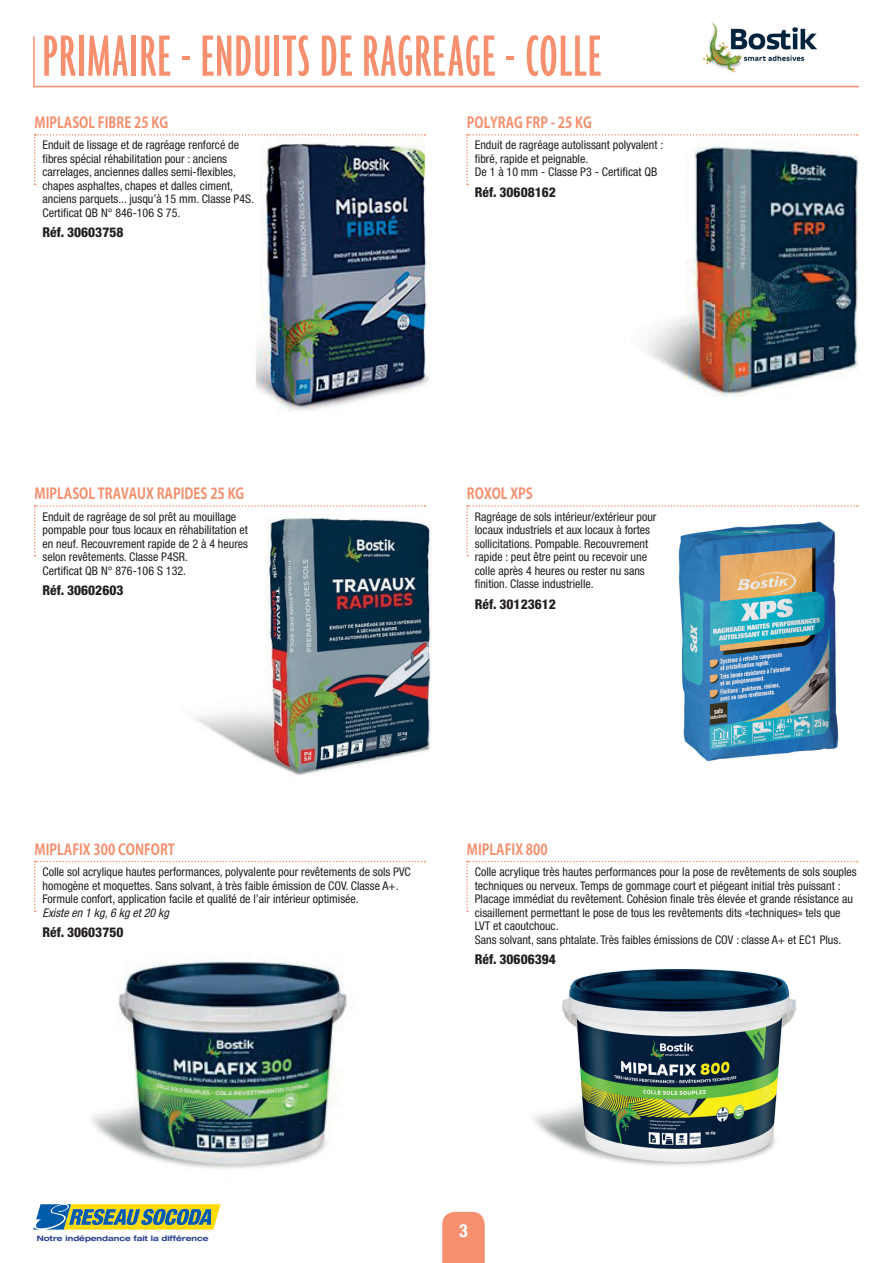
<style>
.page{position:relative;width:893px;height:1263px;background:#fff}
.page>*{position:absolute;margin:0;border:0;box-sizing:border-box;transform-origin:0 0}
.t1{font:500 ultra-condensed 63px "Agenda";letter-spacing:.02em;color:#f58f6d}
.t2{font:700 condensed 18px "Helvetica Neue LT Std";color:#fff}
.t3{font:15px "Koz Go Pr 6 N Bold 90 msp RKSJ H";color:#f58f6d;scale:.85 1}
.t4{font:800 condensed 13.5px "Helvetica Neue";color:#231f20}
.t5{font:condensed 12px/13.5px "Helvetica Neue LT Std";color:#231f20}
.t6{font:italic condensed 12px "Helvetica Neue LT Std";color:#231f20}
.t7{font:700 expanded 7.65px "Helvetica Neue LT Std";color:#253f8e}
</style>
<div class="page">
<svg style="left:442px;top:1212px;width:43px;height:51px;background:#f59372"></svg>
<svg style="left:33px;top:1204px;width:188px;height:26px;background:#8fa668"></svg>
<hr style="left:34px;top:86px;width:825px;height:1px;background:#f58f6d">
<hr style="left:33px;top:36px;width:2px;height:51px;background:#f58f6d">
<img style="left:534px;top:969px;width:262px;height:197px">
<img style="left:91px;top:959px;width:256px;height:210px">
<img style="left:703px;top:22px;width:114px;height:51px">
<svg style="left:34px;top:134px;width:391px;height:51px"></svg>
<img style="left:244px;top:137px;width:185px;height:274px">
<svg style="left:466px;top:134px;width:392px;height:51px"></svg>
<img style="left:617px;top:141px;width:242px;height:256px">
<svg style="left:34px;top:505px;width:391px;height:51px"></svg>
<img style="left:181px;top:511px;width:251px;height:265px">
<svg style="left:466px;top:505px;width:392px;height:51px"></svg>
<img style="left:663px;top:513px;width:193px;height:249px">
<svg style="left:34px;top:861px;width:391px;height:51px"></svg>
<svg style="left:466px;top:861px;width:392px;height:51px"></svg>
<h1 class="t1" style="left:42px;top:35px;width:560px">PRIMAIRE - ENDUITS DE RAGREAGE - COLLE</h1>
<p class="t3" style="left:35px;top:117px;width:159px">MIPLASOL FIBRE 25 KG</p>
<p class="t5" style="left:42px;top:139px;width:213px">Enduit de lissage et de ragréage renforcé de fibres spécial réhabilitation pour : anciens carrelages, anciennes dalles semi-flexibles, chapes asphaltes, chapes et dalles ciment, anciens parquets... jusqu’à 15 mm. Classe P4S.<br>Certificat QB N° 846-106 S 75.</p>
<p class="t4" style="left:42px;top:228px;width:82px">Réf. 30603758</p>
<p class="t3" style="left:467px;top:117px;width:148px">POLYRAG FRP - 25 KG</p>
<p class="t5" style="left:475px;top:139px;width:190px">Enduit de ragréage autolissant polyvalent : fibré, rapide et peignable.<br>De 1 à 10 mm - Classe P3 - Certificat QB</p>
<p class="t4" style="left:475px;top:187px;width:82px">Réf. 30608162</p>
<p class="t3" style="left:35px;top:488px;width:248px">MIPLASOL TRAVAUX RAPIDES 25 KG</p>
<p class="t5" style="left:42px;top:511px;width:207px">Enduit de ragréage de sol prêt au mouillage pompable pour tous locaux en réhabilitation et en neuf. Recouvrement rapide de 2 à 4 heures selon revêtements. Classe P4SR.<br>Certificat QB N° 876-106 S 132.</p>
<p class="t4" style="left:42px;top:585px;width:82px">Réf. 30602603</p>
<p class="t3" style="left:467px;top:488px;width:79px">ROXOL XPS</p>
<p class="t5" style="left:475px;top:511px;width:183px">Ragréage de sols intérieur/extérieur pour locaux industriels et aux locaux à fortes sollicitations. Pompable. Recouvrement rapide : peut être peint ou recevoir une colle après 4 heures ou rester nu sans finition. Classe industrielle.</p>
<p class="t4" style="left:475px;top:599px;width:82px">Réf. 30123612</p>
<p class="t3" style="left:35px;top:843px;width:167px">MIPLAFIX 300 CONFORT</p>
<p class="t5" style="left:42px;top:866px;width:370px">Colle sol acrylique hautes performances, polyvalente pour revêtements de sols PVC homogène et moquettes. Sans solvant, à très faible émission de COV. Classe A+.<br>Formule confort, application facile et qualité de l’air intérieur optimisée.</p>
<p class="t6" style="left:42px;top:908px;width:128px">Existe en 1 kg, 6 kg et 20 kg</p>
<p class="t4" style="left:42px;top:927px;width:82px">Réf. 30603750</p>
<p class="t3" style="left:467px;top:843px;width:97px">MIPLAFIX 800</p>
<p class="t5" style="left:475px;top:866px;width:383px">Colle acrylique très hautes performances pour la pose de revêtements de sols souples techniques ou nerveux. Temps de gommage court et piégeant initial très puissant :<br>Placage immédiat du revêtement. Cohésion finale très élevée et grande résistance au cisaillement permettant le pose de tous les revêtements dits «techniques» tels que LVT et caoutchouc.<br>Sans solvant, sans phtalate. Très faibles émissions de COV : classe A+ et EC1 Plus.</p>
<p class="t4" style="left:475px;top:954px;width:82px">Réf. 30606394</p>
<p class="t7" style="left:37px;top:1234px;width:173px">Notre indépendance fait la différence</p>
<h2 class="t2" style="left:459px;top:1221px;width:10px">3</h2>
</div>
